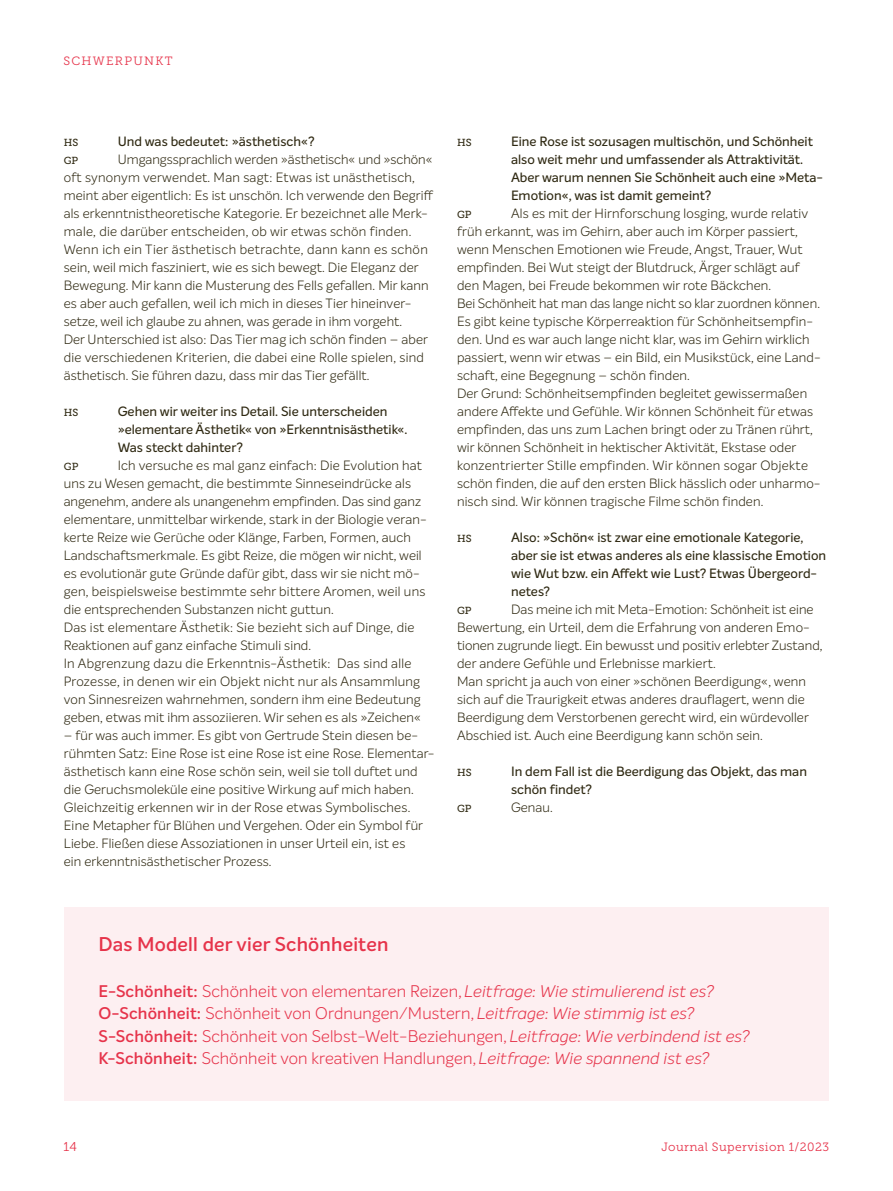
<style>
.page{position:relative;width:893px;height:1191px;background:#fff}
.page>*{position:absolute;margin:0;border:0;box-sizing:border-box;transform-origin:0 0}
.t1{font:600 19.5px "Intelo Alt";letter-spacing:.01em;color:#e6334a}
.t2{font:300 16.5px/22.5px "Intelo Alt";letter-spacing:.01em;color:#e6334a}
.t3{font:300 13.2px/18px "Intelo Alt";letter-spacing:.01em;color:#2f2912}
.t4{font:500 13.2px/18px "Intelo Alt";color:#2f2912}
.t5{font:12.75px "Museo Slab 300";color:#e6334a}
.t6{font:12px "Museo Slab 300";letter-spacing:.035em;color:#e6334a}
.t7{font:12px "Museo Slab 300";letter-spacing:.105em;color:#e6334a}
.t8{font:10.2px "Museo Slab 500";letter-spacing:.005em;color:#2f2912}
.s1{font-weight:600}
.s2{font-style:italic}
</style>
<div class="page">
<div style="left:65px;top:906px;width:764px;height:194px;background:#fdeff1"></div>
<p class="t7" style="left:63px;top:54px;width:111px">SCHWERPUNKT</p>
<p class="t8" style="left:64px;top:136px;width:16px">HS</p>
<p class="t4" style="left:118px;top:132px;width:198px">Und was bedeutet: »ästhetisch«?</p>
<p class="t8" style="left:64px;top:154px;width:16px">GP</p>
<p class="t3" style="left:64px;top:150px;width:371px;text-indent:54px">Umgangssprachlich werden »ästhetisch« und »schön« oft synonym verwendet. Man sagt: Etwas ist unästhetisch, meint aber eigentlich: Es ist unschön. Ich verwende den Begriff als erkenntnistheoretische Kategorie. Er bezeichnet alle Merk&shy;male, die darüber entscheiden, ob wir etwas schön finden.<br>Wenn ich ein Tier ästhetisch betrachte, dann kann es schön sein, weil mich fasziniert, wie es sich bewegt. Die Eleganz der Bewegung. Mir kann die Musterung des Fells gefallen. Mir kann es aber auch gefallen, weil ich mich in dieses Tier hineinver&shy;setze, weil ich glaube zu ahnen, was gerade in ihm vorgeht.<br>Der Unterschied ist also: Das Tier mag ich schön finden – aber die verschiedenen Kriterien, die dabei eine Rolle spielen, sind ästhetisch. Sie führen dazu, dass mir das Tier gefällt.</p>
<p class="t8" style="left:64px;top:406px;width:16px">HS</p>
<p class="t4" style="left:118px;top:402px;width:291px">Gehen wir weiter ins Detail. Sie unterscheiden »elementare Ästhetik« von »Erkenntnisästhetik«.<br>Was steckt dahinter?</p>
<p class="t8" style="left:64px;top:460px;width:16px">GP</p>
<p class="t3" style="left:64px;top:456px;width:364px;text-indent:54px">Ich versuche es mal ganz einfach: Die Evolution hat uns zu Wesen gemacht, die bestimmte Sinneseindrücke als angenehm, andere als unangenehm empfinden. Das sind ganz elementare, unmittelbar wirkende, stark in der Biologie veran&shy;kerte Reize wie Gerüche oder Klänge, Farben, Formen, auch Landschaftsmerkmale. Es gibt Reize, die mögen wir nicht, weil es evolutionär gute Gründe dafür gibt, dass wir sie nicht mö&shy;gen, beispielsweise bestimmte sehr bittere Aromen, weil uns die entsprechenden Substanzen nicht guttun.<br>Das ist elementare Ästhetik: Sie bezieht sich auf Dinge, die Reaktionen auf ganz einfache Stimuli sind.<br>In Abgrenzung dazu die Erkenntnis-Ästhetik: Das sind alle Prozesse, in denen wir ein Objekt nicht nur als Ansammlung von Sinnesreizen wahrnehmen, sondern ihm eine Bedeutung geben, etwas mit ihm assoziieren. Wir sehen es als »Zeichen«</p>
<p class="t3" style="left:64px;top:726px;width:372px">– für was auch immer. Es gibt von Gertrude Stein diesen be&shy;rühmten Satz: Eine Rose ist eine Rose ist eine Rose. Elementar&shy;ästhetisch kann eine Rose schön sein, weil sie toll duftet und die Geruchsmoleküle eine positive Wirkung auf mich haben.<br>Gleichzeitig erkennen wir in der Rose etwas Symbolisches.<br>Eine Metapher für Blühen und Vergehen. Oder ein Symbol für Liebe. Fließen diese Assoziationen in unser Urteil ein, ist es<br>ein erkenntnisästhetischer Prozess.</p>
<p class="t8" style="left:457px;top:136px;width:16px">HS</p>
<p class="t4" style="left:511px;top:132px;width:312px">Eine Rose ist sozusagen multischön, und Schönheit also weit mehr und umfassender als Attraktivität.<br>Aber warum nennen Sie Schönheit auch eine »Meta-Emotion«, was ist damit gemeint?</p>
<p class="t8" style="left:457px;top:208px;width:16px">GP</p>
<p class="t3" style="left:457px;top:204px;width:365px;text-indent:54px">Als es mit der Hirnforschung losging, wurde relativ früh erkannt, was im Gehirn, aber auch im Körper passiert, wenn Menschen Emotionen wie Freude, Angst, Trauer, Wut empfinden. Bei Wut steigt der Blutdruck, Ärger schlägt auf den Magen, bei Freude bekommen wir rote Bäckchen.<br>Bei Schönheit hat man das lange nicht so klar zuordnen können.<br>Es gibt keine typische Körperreaktion für Schönheitsempfin&shy;den. Und es war auch lange nicht klar, was im Gehirn wirklich passiert, wenn wir etwas – ein Bild, ein Musikstück, eine Land&shy;schaft, eine Begegnung – schön finden.<br>Der Grund: Schönheitsempfinden begleitet gewissermaßen andere Affekte und Gefühle. Wir können Schönheit für etwas empfinden, das uns zum Lachen bringt oder zu Tränen rührt, wir können Schönheit in hektischer Aktivität, Ekstase oder konzentrierter Stille empfinden. Wir können sogar Objekte schön finden, die auf den ersten Blick hässlich oder unharmo&shy;nisch sind. Wir können tragische Filme schön finden.</p>
<p class="t8" style="left:457px;top:532px;width:16px">HS</p>
<p class="t4" style="left:511px;top:528px;width:317px">Also: »Schön« ist zwar eine emotionale Kategorie, aber sie ist etwas anderes als eine klassische Emotion wie Wut bzw. ein Affekt wie Lust? Etwas Übergeord&shy;netes?</p>
<p class="t8" style="left:457px;top:604px;width:16px">GP</p>
<p class="t3" style="left:457px;top:600px;width:367px;text-indent:54px">Das meine ich mit Meta-Emotion: Schönheit ist eine Bewertung, ein Urteil, dem die Erfahrung von anderen Emo&shy;tionen zugrunde liegt. Ein bewusst und positiv erlebter Zustand, der andere Gefühle und Erlebnisse markiert.<br>Man spricht ja auch von einer »schönen Beerdigung«, wenn sich auf die Traurigkeit etwas anderes drauflagert, wenn die Beerdigung dem Verstorbenen gerecht wird, ein würdevoller Abschied ist. Auch eine Beerdigung kann schön sein.</p>
<p class="t8" style="left:457px;top:766px;width:16px">HS</p>
<p class="t4" style="left:511px;top:762px;width:297px">In dem Fall ist die Beerdigung das Objekt, das man schön findet?</p>
<p class="t8" style="left:457px;top:802px;width:16px">GP</p>
<p class="t3" style="left:511px;top:798px;width:43px">Genau.</p>
<h1 class="t1" style="left:98px;top:932px;width:292px">Das Modell der vier Schönheiten</h1>
<p class="t2" style="left:98px;top:979px;width:654px"><span class="s1">E-Schönheit:</span> Schönheit von elementaren Reizen, <span class="s2">Leitfrage: Wie stimulierend ist es?<br></span><span class="s1">O-Schönheit:</span> Schönheit von Ordnungen/Mustern, <span class="s2">Leitfrage: Wie stimmig ist es?<br></span><span class="s1">S-Schönheit:</span> Schönheit von Selbst-Welt-Beziehungen, <span class="s2">Leitfrage: Wie verbindend ist es?<br></span><span class="s1">K-Schönheit:</span> Schönheit von kreativen Handlungen, <span class="s2">Leitfrage: Wie spannend ist es?</span></p>
<p class="t5" style="left:63px;top:1139px;width:15px">14</p>
<p class="t6" style="left:661px;top:1139px;width:169px">Journal Supervision 1/2023</p>
</div>
